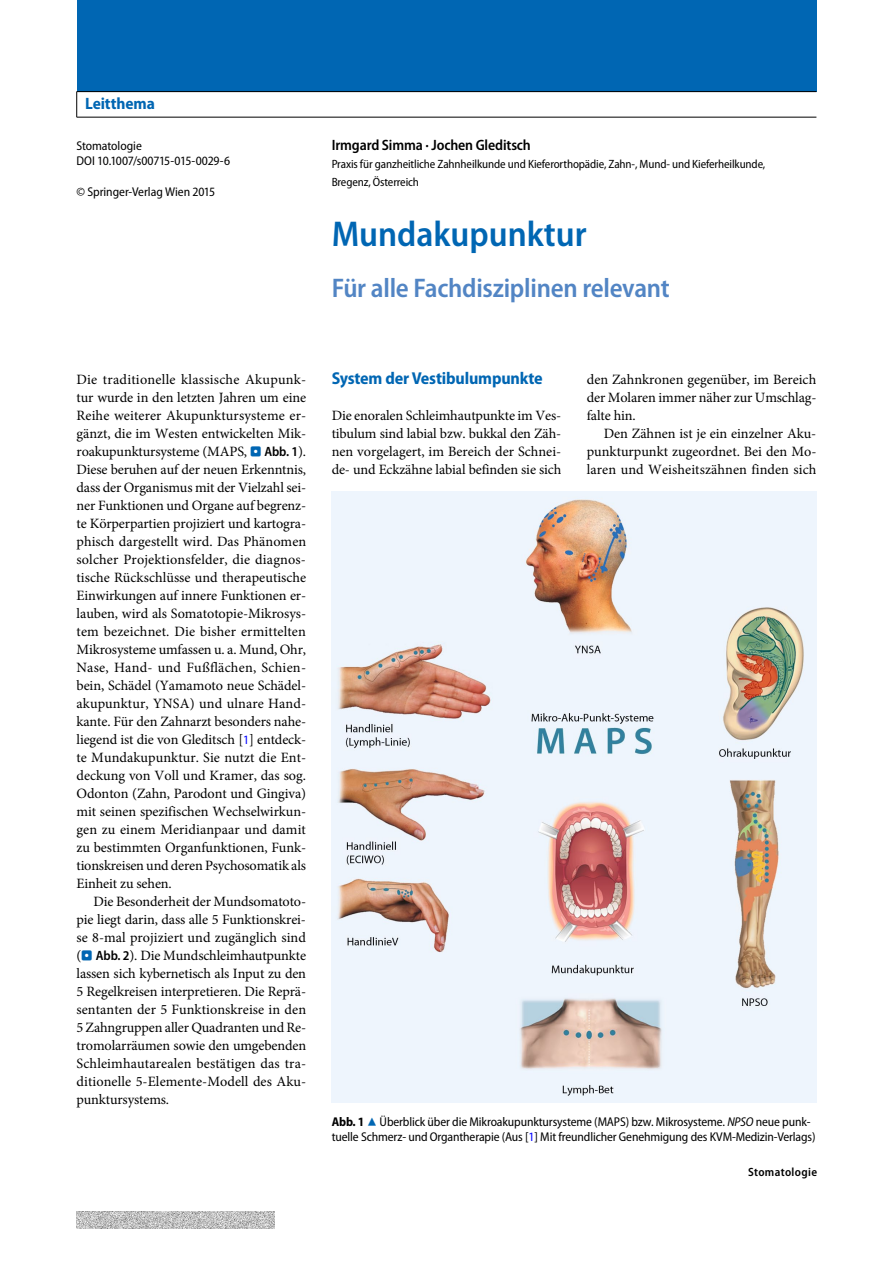
<style>
.page{position:relative;width:893px;height:1263px;background:#fff}
.page>*{position:absolute;margin:0;border:0;box-sizing:border-box;transform-origin:0 0}
.t1{font:600 semi-condensed 36px "Myriad Pro";color:#0066b3}
.t2{font:600 semi-condensed 27px "Myriad Pro";letter-spacing:-.01em;color:#5285c4}
.t3{font:700 semi-condensed 17.25px "Myriad Pro";letter-spacing:-.01em;color:#0066b3}
.t4{font:700 semi-condensed 16.5px "Myriad Pro";letter-spacing:-.005em;color:#0066b3}
.t5{font:600 semi-condensed 15px "Myriad Pro";letter-spacing:-.01em;color:#000}
.t6{font:14.25px/18px "Minion Pro";letter-spacing:-.01em;color:#000;text-align:justify}
.t7{font:semi-condensed 12.75px/15.3px "Myriad Pro";letter-spacing:-.01em;color:#000}
.t8{font:semi-condensed 12px/18px "Myriad Pro";letter-spacing:-.01em;color:#000}
.t9{font:600 semi-condensed 12px "Myriad Pro";letter-spacing:.03em;color:#000}
.s1{font-family:"Blik Buttons";font-size:13.5px;color:#0066b3}
.s2{font-family:"Myriad Pro";font-weight:600;font-stretch:semi-condensed;font-size:13.5px}
.s3{font-family:"Myriad Pro";font-stretch:semi-condensed;font-size:12.75px;color:#00f}
.s4{font-weight:700}
.s5{font-family:"Blik Buttons";font-stretch:normal;font-size:13.5px;color:#0066b3}
.s6{font-style:italic}
.s7{color:#00f}
.s8{font-size:18px}
</style>
<div class="page">
<div style="left:77px;top:0;width:739px;height:92px;background:#0066b3"></div>
<hr style="left:77px;top:91px;width:739px;height:1px;background:#000">
<hr style="left:77px;top:117px;width:739px;height:1px;background:#000">
<svg style="left:76px;top:92px;width:1px;height:25px"></svg>
<img style="left:332px;top:491px;width:484px;height:611px">
<img style="left:77px;top:1212px;width:198px;height:16px">
<p class="t4" style="left:85px;top:94px;width:71px">Leitthema</p>
<p class="t7" style="left:77px;top:138px;width:155px">Stomatologie<br>DOI 10.1007/s00715-015-0029-6</p>
<p class="t7" style="left:77px;top:184px;width:140px">© Springer-Verlag Wien 2015</p>
<p class="t5" style="left:332px;top:137px;width:201px">Irmgard Simma · Jochen Gleditsch</p>
<p class="t8" style="left:332px;top:155px;width:435px">Praxis für ganzheitliche Zahnheilkunde und Kieferorthopädie, Zahn-, Mund- und Kieferheilkunde,<br>Bregenz, Österreich</p>
<h1 class="t1" style="left:332px;top:214px;width:256px">Mundakupunktur</h1>
<h2 class="t2" style="left:332px;top:273px;width:340px">Für alle Fachdisziplinen relevant</h2>
<p class="t6" style="left:77px;top:370px;width:231px">Die traditionelle klassische Akupunk&shy;tur wurde in den letzten Jahren um eine Reihe weiterer Akupunktursysteme er&shy;gänzt, die im Westen entwickelten Mik&shy;roakupunktursysteme (MAPS, <span class="s1">.</span> <span class="s2">Abb. 1</span>).<br>Diese beruhen auf der neuen Erkenntnis, dass der Organismus mit der Vielzahl sei&shy;ner Funktionen und Organe auf begrenz&shy;te Körperpartien projiziert und kartogra&shy;phisch dargestellt wird. Das Phänomen solcher Projektionsfelder, die diagnos&shy;tische Rückschlüsse und therapeutische Einwirkungen auf innere Funktionen er&shy;lauben, wird als Somatotopie-Mikrosys&shy;tem bezeichnet. Die bisher ermittelten Mikrosysteme umfassen u. a. Mund, Ohr, Nase, Hand- und Fußflächen, Schien&shy;bein, Schädel (Yamamoto neue Schädel&shy;akupunktur, YNSA) und ulnare Hand&shy;kante. Für den Zahnarzt besonders nahe&shy;liegend ist die von Gleditsch [<span class="s3">1</span>] entdeck&shy;te Mundakupunktur. Sie nutzt die Ent&shy;deckung von Voll und Kramer, das sog.<br>Odonton (Zahn, Parodont und Gingiva) mit seinen spezifischen Wechselwirkun&shy;gen zu einem Meridianpaar und damit zu bestimmten Organfunktionen, Funk&shy;tionskreisen und deren Psychosomatik als Einheit zu sehen.</p>
<p class="t6" style="left:77px;top:892px;width:231px;text-indent:17px">Die Besonderheit der Mundsomatoto&shy;pie liegt darin, dass alle 5 Funktionskrei&shy;se 8-mal projiziert und zugänglich sind (<span class="s1">.</span> <span class="s2">Abb. 2</span>). Die Mundschleimhautpunkte lassen sich kybernetisch als Input zu den 5 Regelkreisen interpretieren. Die Reprä&shy;sentanten der 5 Funktionskreise in den 5 Zahngruppen aller Quadranten und Re&shy;tromolarräumen sowie den umgebenden Schleimhautarealen bestätigen das tra&shy;ditionelle 5-Elemente-Modell des Aku&shy;punktursystems.</p>
<p class="t3" style="left:332px;top:368px;width:212px">System der Vestibulumpunkte</p>
<p class="t6" style="left:332px;top:406px;width:231px">Die enoralen Schleimhautpunkte im Ves&shy;tibulum sind labial bzw. bukkal den Zäh&shy;nen vorgelagert, im Bereich der Schnei&shy;de- und Eckzähne labial befinden sie sich</p>
<p class="t6" style="left:587px;top:370px;width:231px">den Zahnkronen gegenüber, im Bereich der Molaren immer näher zur Umschlag&shy;falte hin.</p>
<p class="t6" style="left:587px;top:424px;width:231px;text-indent:17px">Den Zähnen ist je ein einzelner Aku&shy;punkturpunkt zugeordnet. Bei den Mo&shy;laren und Weisheitszähnen finden sich</p>
<p class="t7" style="left:332px;top:1114px;width:485px"><span class="s4">Abb. 1</span> <span class="s5">8</span> Überblick über die Mikroakupunktursysteme (MAPS) bzw. Mikrosysteme. <span class="s6">NPSO</span> neue punk&shy;tuelle Schmerz- und Organtherapie (Aus [<span class="s7">1</span>] Mit freundlicher Genehmigung des KVM-Medizin-Verlags)</p>
<p class="t9" style="left:748px;top:1165px;width:87px">Stomatologie <span class="s8">1</span></p>
</div>
